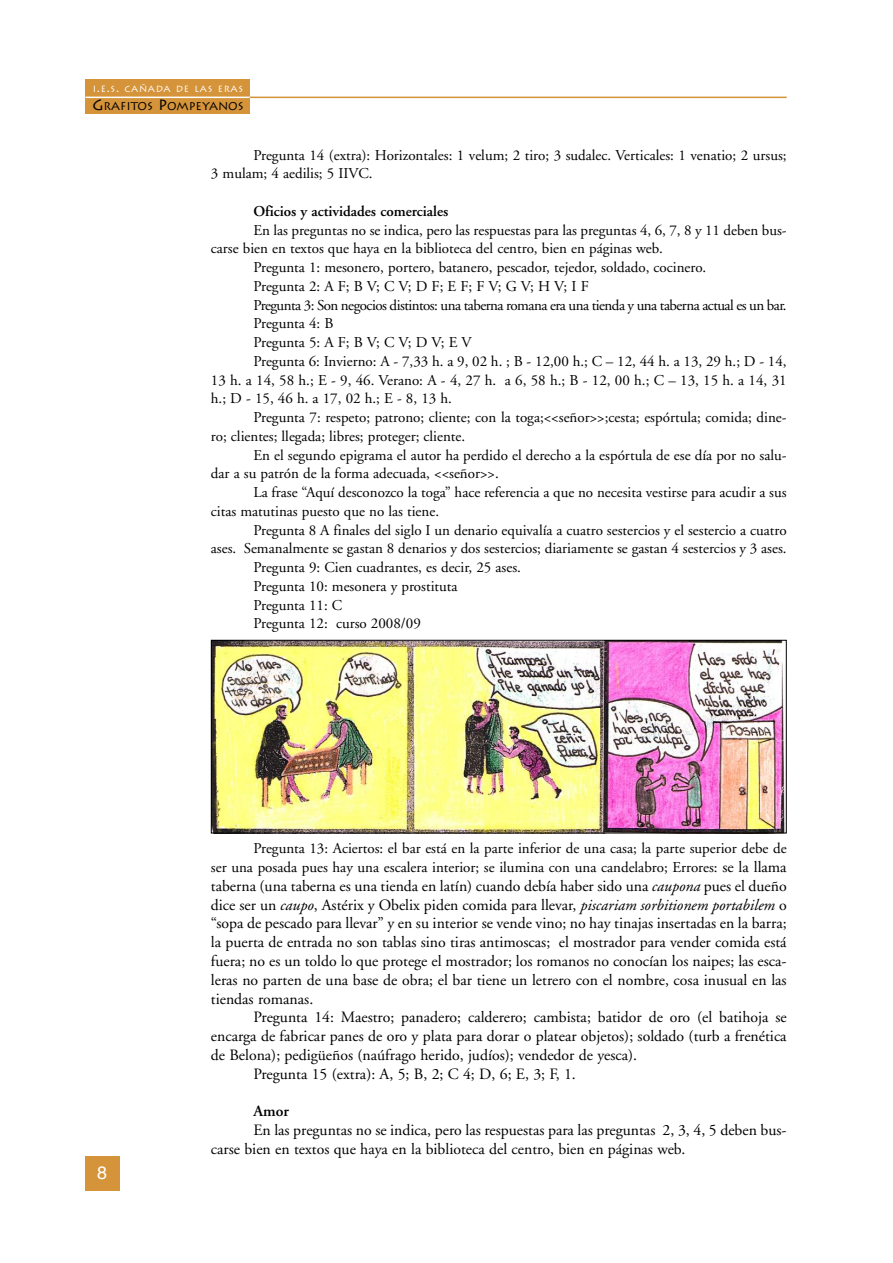
<style>
.page{position:relative;width:893px;height:1263px;background:#fff}
.page>*{position:absolute;margin:0;border:0;box-sizing:border-box;transform-origin:0 0}
.t1{font:18px "Helvetica";color:#fff}
.t2{font:15.75px/18.8px "Adobe Garamond";color:#000;text-align:justify}
.t3{font:600 15.75px "Adobe Garamond";color:#000}
.t4{font:15px/18.8px "Adobe Garamond";color:#000}
.t5{font:15px "Adobe Garamond";letter-spacing:-.035em;color:#000}
.t6{font:15px "Adobe Garamond";letter-spacing:.26em;color:#000}
.t7{font:600 15px "Adobe Garamond";color:#000}
.t8{font:11.25px "Lithos Pro";color:#000}
.t9{font:9px "Lithos Pro";letter-spacing:.075em;color:#fff}
.s1{font-size:12px}
.s2{font-size:15px}
.s3{font-size:15.75px}
.s4{font-style:italic}
</style>
<div class="page">
<div style="left:85px;top:80px;width:165px;height:34px;background:#d5933a"></div>
<hr style="left:85px;top:97px;width:702px;height:1px;background:#d5933a">
<hr style="left:85px;top:97px;width:165px;height:1px;background:#fff">
<div style="left:85px;top:1157px;width:34px;height:34px;background:#d5933a"></div>
<img style="left:213px;top:642px;width:572px;height:189px">
<div style="left:211px;top:640px;width:576px;height:193px;border:1px solid #000"></div>
<p class="t9" style="left:93px;top:84px;width:152px">I<span class="s1">.</span>E<span class="s1">.</span>S<span class="s1">.</span> CAÑADA DE LAS ERAS</p>
<p class="t8" style="left:92px;top:100px;width:153px"><span class="s2">G</span>RAFITOS <span class="s2">P</span>OMPEYANOS</p>
<p class="t4" style="left:211px;top:147px;width:577px;text-indent:43px">Pregunta 14 (extra): Horizontales: 1 velum; 2 tiro; 3 sudalec. Verticales: 1 venatio; 2 ursus;<br>3 mulam; 4 aedilis; 5 IIVC.</p>
<p class="t7" style="left:253px;top:205px;width:196px">Oficios y actividades comerciales</p>
<p class="t4" style="left:253px;top:222px;width:535px">En las preguntas no se indica, pero las respuestas para las preguntas 4, 6, 7, 8 y 11 deben bus-</p>
<p class="t4" style="left:211px;top:241px;width:453px">carse bien en textos que haya en la biblioteca del centro, bien en páginas web.</p>
<p class="t4" style="left:253px;top:259px;width:454px">Pregunta 1: mesonero, portero, batanero, pescador, tejedor, soldado, cocinero.</p>
<p class="t6" style="left:253px;top:280px;width:337px">Pregunta2:AF;BV;CV;DF;EF;FV;GV;HV;IF</p>
<p class="t5" style="left:253px;top:299px;width:535px">Pregunta 3: Son negocios distintos: una taberna romana era una tienda y una taberna actual es un bar.</p>
<p class="t4" style="left:253px;top:316px;width:82px">Pregunta 4: B</p>
<p class="t4" style="left:253px;top:334px;width:220px">Pregunta 5: A F; B V; C V; D V; E V</p>
<p class="t4" style="left:253px;top:353px;width:535px">Pregunta 6: Invierno: A - 7,33 h. a 9, 02 h. ; B - 12,00 h.; C – 12, 44 h. a 13, 29 h.; D - 14,</p>
<p class="t4" style="left:211px;top:372px;width:577px">13 h. a 14, 58 h.; E - 9, 46. Verano: A - 4, 27 h. a 6, 58 h.; B - 12, 00 h.; C – 13, 15 h. a 14, 31</p>
<p class="t4" style="left:211px;top:391px;width:243px">h.; D - 15, 46 h. a 17, 02 h.; E - 8, 13 h.</p>
<p class="t4" style="left:253px;top:409px;width:535px">Pregunta 7: respeto; patrono; cliente; con la toga;&lt;&lt;señor&gt;&gt;;cesta; espórtula; comida; dine-</p>
<p class="t4" style="left:211px;top:428px;width:256px">ro; clientes; llegada; libres; proteger; cliente.</p>
<p class="t4" style="left:253px;top:447px;width:535px">En el segundo epigrama el autor ha perdido el derecho a la espórtula de ese día por no salu-</p>
<p class="t4" style="left:211px;top:466px;width:289px">dar a su patrón de la forma adecuada, &lt;&lt;señor&gt;&gt;.</p>
<p class="t4" style="left:253px;top:484px;width:535px">La frase “Aquí desconozco la toga” hace referencia a que no necesita vestirse para acudir a sus</p>
<p class="t4" style="left:211px;top:503px;width:230px">citas matutinas puesto que no las tiene.</p>
<p class="t4" style="left:253px;top:522px;width:535px">Pregunta 8 A finales del siglo I un denario equivalía a cuatro sestercios y el sestercio a cuatro</p>
<p class="t4" style="left:211px;top:541px;width:577px">ases. Semanalmente se gastan 8 denarios y dos sestercios; diariamente se gastan 4 sestercios y 3 ases.</p>
<p class="t4" style="left:253px;top:559px;width:269px">Pregunta 9: Cien cuadrantes, es decir, 25 ases.</p>
<p class="t4" style="left:253px;top:578px;width:206px">Pregunta 10: mesonera y prostituta</p>
<p class="t4" style="left:253px;top:597px;width:90px">Pregunta 11: C</p>
<p class="t4" style="left:253px;top:616px;width:169px">Pregunta 12: curso 2008/09</p>
<p class="t1" style="left:97px;top:1165px;width:12px">8</p>
<p class="t4" style="left:211px;top:841px;width:577px;text-align:right">Pregunta 13: Aciertos: el bar está en la parte inferior de una casa; la parte superior debe de<br>ser una posada pues hay una escalera interior; se ilumina con una candelabro; Errores: <span class="s3">se la llama</span></p>
<p class="t2" style="left:211px;top:878px;width:577px">taberna (una taberna es una tienda en latín) cuando debía haber sido una <span class="s4">caupona</span> pues el dueño dice ser un <span class="s4">caupo</span>, Astérix y Obelix piden comida para llevar, <span class="s4">piscariam sorbitionem portabilem</span> o “sopa de pescado para llevar” y en su interior se vende vino; no hay tinajas insertadas en la barra; la puerta de entrada no son tablas sino tiras antimoscas; el mostrador para vender comida está fuera; no es un toldo lo que protege el mostrador; los romanos no conocían los naipes; las esca&shy;leras no parten de una base de obra; el bar tiene un letrero con el nombre, cosa inusual en las tiendas romanas.</p>
<p class="t2" style="left:253px;top:1009px;width:535px">Pregunta 14: Maestro; panadero; calderero; cambista; batidor de oro (el batihoja se</p>
<p class="t2" style="left:211px;top:1028px;width:577px">encarga de fabricar panes de oro y plata para dorar o platear objetos); soldado (turb a frenética</p>
<p class="t2" style="left:211px;top:1047px;width:428px">de Belona); pedigüeños (naúfrago herido, judíos); vendedor de yesca).</p>
<p class="t2" style="left:253px;top:1065px;width:324px">Pregunta 15 (extra): A, 5; B, 2; C 4; D, 6; E, 3; F, 1.</p>
<p class="t3" style="left:253px;top:1105px;width:37px">Amor</p>
<p class="t2" style="left:211px;top:1122px;width:577px;text-indent:43px">En las preguntas no se indica, pero las respuestas para las preguntas 2, 3, 4, 5 deben bus&shy;carse bien en textos que haya en la biblioteca del centro, bien en páginas web.</p>
</div>
